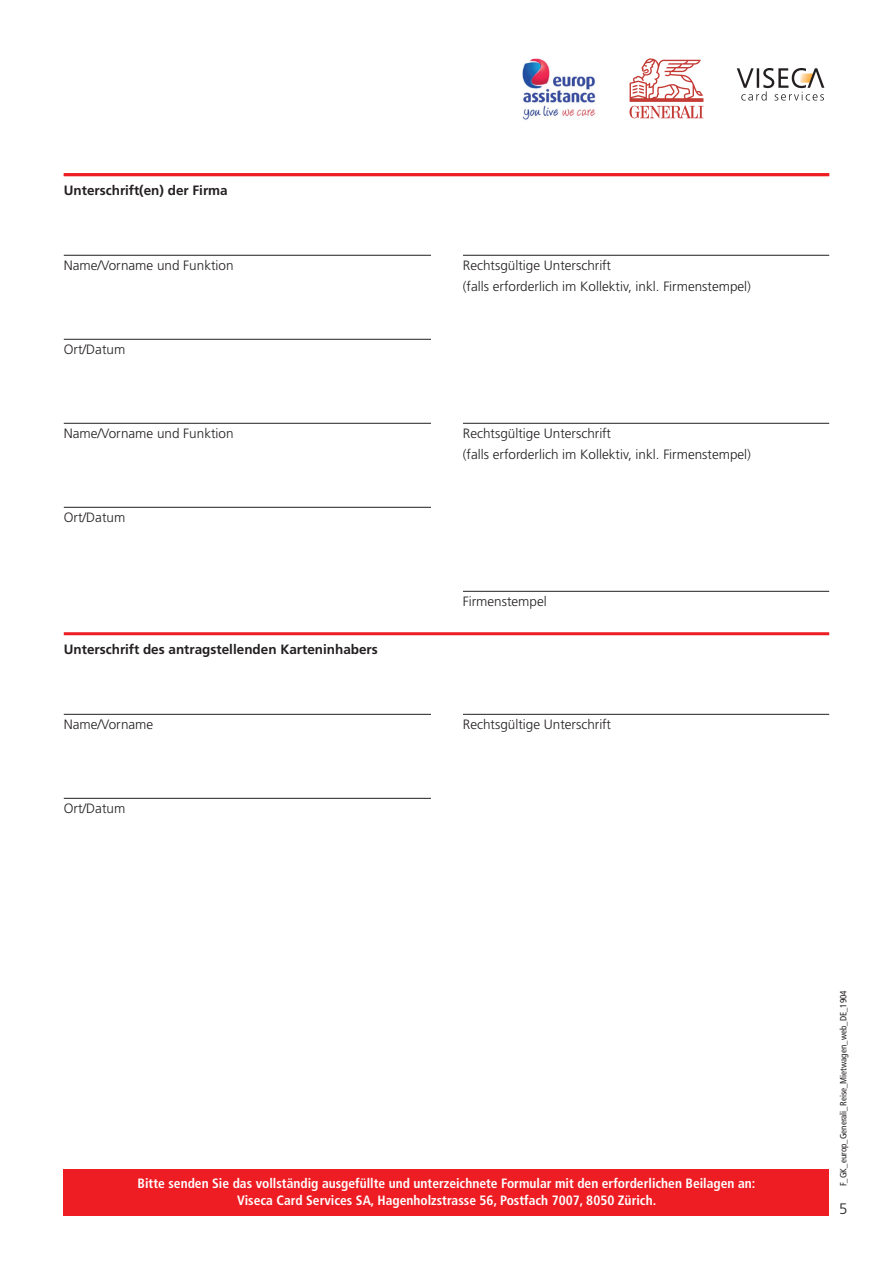
<style>
.page{position:relative;width:893px;height:1263px;background:#fff}
.page>*{position:absolute;margin:0;border:0;box-sizing:border-box;transform-origin:0 0}
.t1{font:300 15.15px "Frutiger LT Pro";color:#231f20}
.t2{font:300 13.5px/21px "Frutiger LT Pro";color:#231f20}
.t3{font:700 condensed 13.5px "Frutiger LT Pro";color:#fff}
.t4{font:700 13.5px "Frutiger LT Pro";color:#231f20}
._04_Text_6pt_2_5mm{font:condensed 9px "Frutiger LT Pro";color:#231f20}
</style>
<div class="page">
<div style="left:64px;top:1169px;width:765px;height:46px;background:#ee1d23"></div>
<hr style="left:64px;top:255px;width:765px;height:1px;background:#231f20">
<hr style="left:64px;top:339px;width:378px;height:1px;background:#231f20">
<hr style="left:64px;top:423px;width:765px;height:1px;background:#231f20">
<hr style="left:64px;top:507px;width:378px;height:1px;background:#231f20">
<hr style="left:446px;top:591px;width:383px;height:1px;background:#231f20">
<hr style="left:64px;top:632px;width:765px;height:3px;background:#ee1d23">
<hr style="left:64px;top:714px;width:765px;height:1px;background:#231f20">
<hr style="left:64px;top:798px;width:378px;height:1px;background:#231f20">
<hr style="left:64px;top:173px;width:765px;height:3px;background:#ee1d23">
<div style="left:431px;top:196px;width:32px;height:418px;background:#fff"></div>
<div style="left:431px;top:679px;width:32px;height:181px;background:#fff"></div>
<svg style="left:737px;top:68px;width:87px;height:33px"></svg>
<img style="left:522px;top:58px;width:74px;height:62px">
<svg style="left:629px;top:58px;width:74px;height:60px"></svg>
<p class="t4" style="left:64px;top:183px;width:166px">Unterschrift(en) der Firma</p>
<p class="t2" style="left:64px;top:255px;width:171px">Name/Vorname und Funktion</p>
<p class="t2" style="left:463px;top:255px;width:290px">Rechtsgültige Unterschrift<br>(falls erforderlich im Kollektiv, inkl. Firmenstempel)</p>
<p class="t2" style="left:64px;top:339px;width:63px">Ort/Datum</p>
<p class="t2" style="left:64px;top:423px;width:171px">Name/Vorname und Funktion</p>
<p class="t2" style="left:463px;top:423px;width:290px">Rechtsgültige Unterschrift<br>(falls erforderlich im Kollektiv, inkl. Firmenstempel)</p>
<p class="t2" style="left:64px;top:507px;width:63px">Ort/Datum</p>
<p class="t4" style="left:64px;top:642px;width:316px">Unterschrift des antragstellenden Karteninhabers</p>
<p class="t2" style="left:463px;top:591px;width:85px">Firmenstempel</p>
<p class="t2" style="left:64px;top:714px;width:91px">Name/Vorname</p>
<p class="t2" style="left:463px;top:714px;width:150px">Rechtsgültige Unterschrift</p>
<p class="t2" style="left:64px;top:798px;width:63px">Ort/Datum</p>
<p class="t3" style="left:138px;top:1175px;width:619px">Bitte senden Sie das vollständig ausgefüllte und unterzeichnete Formular mit den erforderlichen Beilagen an:</p>
<p class="t3" style="left:237px;top:1192px;width:420px">Viseca Card Services SA, Hagenholzstrasse 56, Postfach 7007, 8050 Zürich.</p>
<p class="_04_Text_6pt_2_5mm" style="left:838px;top:1186px;width:198px;rotate:-90deg">F_GK_europ_Generali_Reise_Mietwagen_web_DE_1904</p>
<p class="t1" style="left:839px;top:1200px;width:10px">5</p>
</div>
